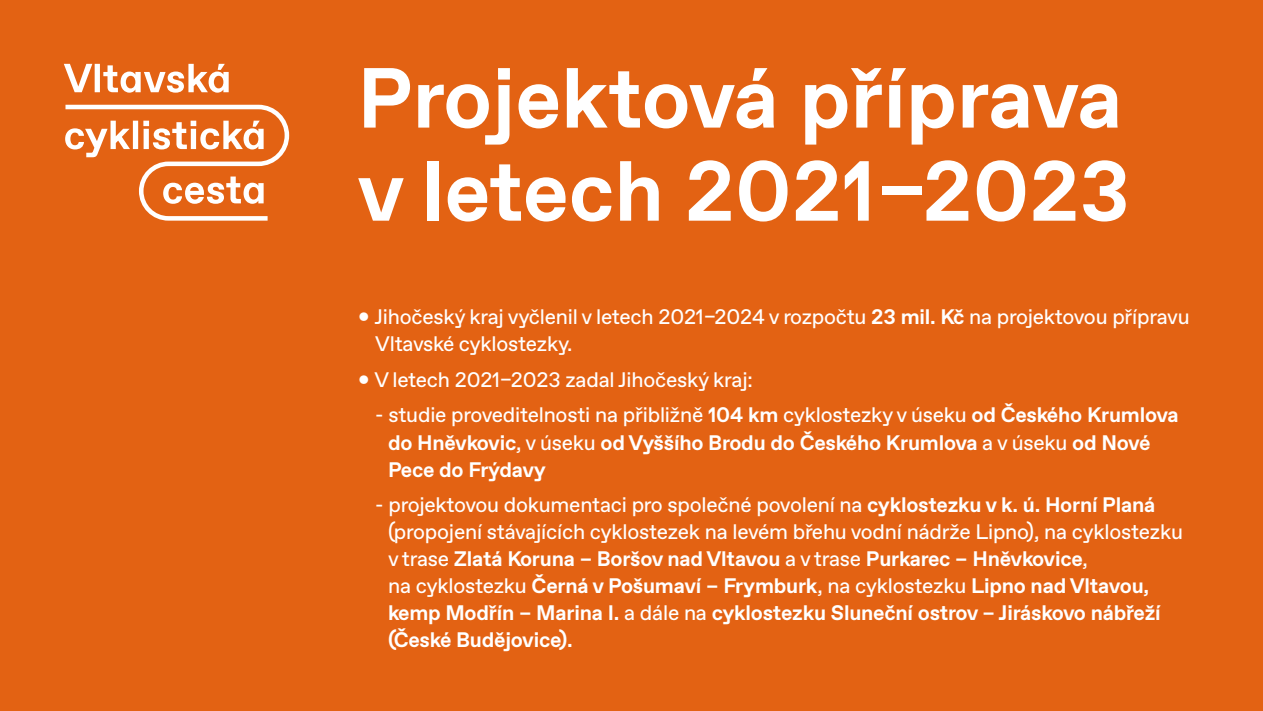
<style>
.page{position:relative;width:1263px;height:711px;background:#fff}
.page>*{position:absolute;margin:0;border:0;box-sizing:border-box;transform-origin:0 0}
.t1{font:700 84.9px/93px "Favorit";color:#fff}
.t2{font:700 21px/27px "Favorit";letter-spacing:-.01em;color:#fff}
.t3{font:21px/27px "Favorit";letter-spacing:-.01em;color:#fff}
.s1{font-weight:700}
.s2{font-weight:400}
</style>
<div class="page">
<div style="left:0;top:0;width:1263px;height:710px;background:#e36213"></div>
<svg style="left:64px;top:64px;width:225px;height:156px"></svg>
<h1 class="t1" style="left:357px;top:51px;width:775px">Projektová příprava v letech 2021–2023</h1>
<p class="t3" style="left:375px;top:303px;width:816px;text-indent:-17px"><span class="s1">•</span> Jihočeský kraj vyčlenil v letech 2021–2024 v rozpočtu <span class="s1">23 mil. Kč</span> na projektovou přípravu<br>Vltavské cyklostezky.</p>
<p class="t3" style="left:358px;top:365px;width:396px"><span class="s1">•</span> V letech 2021–2023 zadal Jihočeský kraj:</p>
<p class="t2" style="left:388px;top:401px;width:792px;text-indent:-13px"><span class="s2">- studie proveditelnosti na přibližně</span> 104 km <span class="s2">cyklostezky v úseku</span> od Českého Krumlova do Hněvkovic<span class="s2">, v úseku</span> od Vyššího Brodu do Českého Krumlova <span class="s2">a v úseku</span> od Nové<br>Pece do Frýdavy</p>
<p class="t2" style="left:388px;top:491px;width:796px;text-indent:-13px"><span class="s2">- projektovou dokumentaci pro společné povolení na</span> cyklostezku v k. ú. Horní Planá <span class="s2">(propojení stávajících cyklostezek na levém břehu vodní nádrže Lipno), na cyklostezku v trase</span> Zlatá Koruna – Boršov nad Vltavou <span class="s2">a v trase</span> Purkarec – Hněvkovice<span class="s2">,<br>na cyklostezku</span> Černá v Pošumaví – Frymburk<span class="s2">, na cyklostezku</span> Lipno nad Vltavou, kemp Modřín – Marina I. <span class="s2">a dále na</span> cyklostezku Sluneční ostrov – Jiráskovo nábřeží (České Budějovice).</p>
</div>
